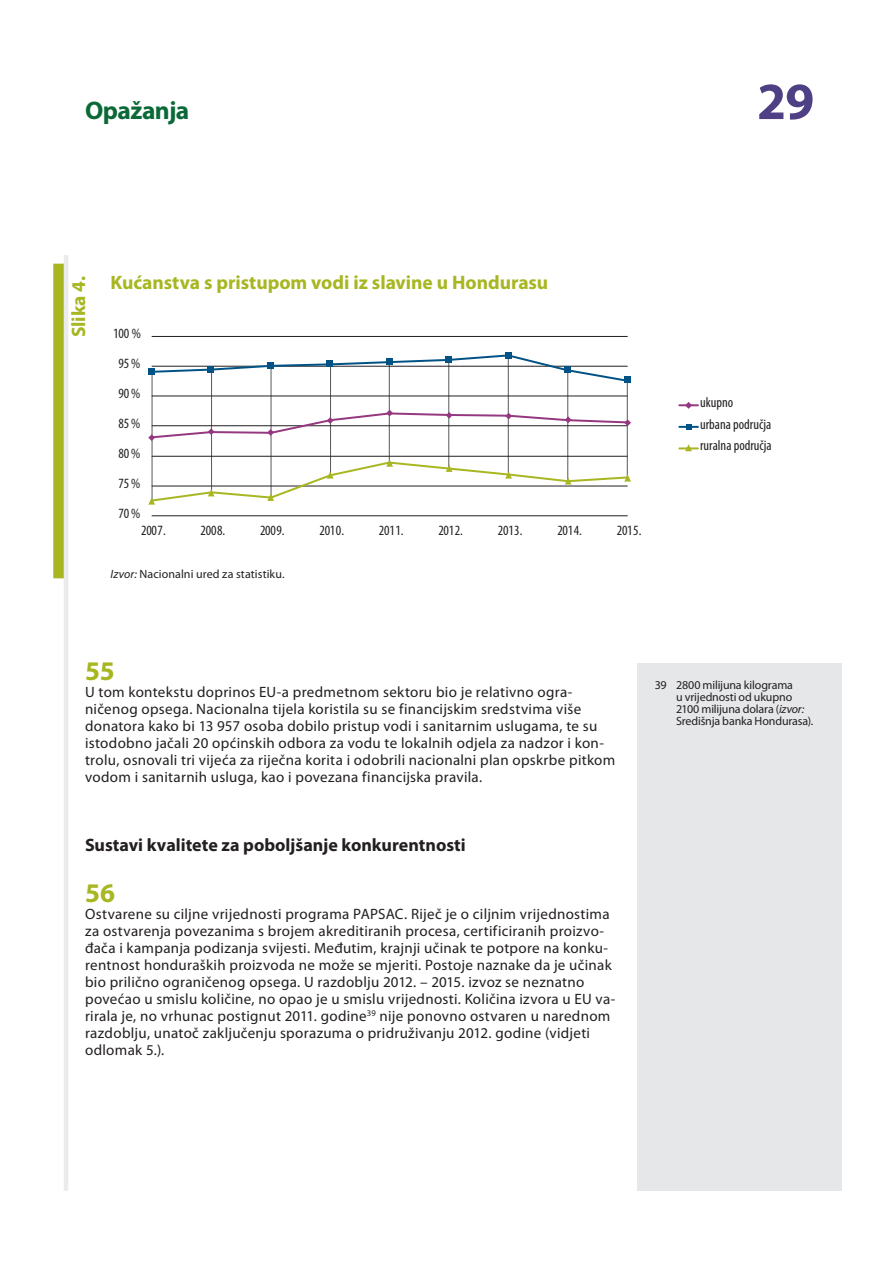
<style>
.page{position:relative;width:893px;height:1263px;background:#fff}
.page>*{position:absolute;margin:0;border:0;box-sizing:border-box;transform-origin:0 0}
.t1{font:700 52.5px "Myriad Pro";color:#4f4085}
.E_05_-_CHAP__1__TEXT{font:700 27px "Myriad Pro";color:#a7b621}
.t2{font:700 25.5px "Myriad Pro";letter-spacing:-.02em;color:#0b6938}
.F_02_-_BOX_TITRE_COL{font:700 19.5px "Myriad Pro";color:#a7b621}
.F_01_-_GRAPHICS_NUME{font:700 19.5px "Myriad Pro";color:#a7b621}
.E_04_-_CHAP__TITRE_B{font:700 18px "Myriad Pro";color:#231f20}
.E_05_-_CHAP__1__TEXT-2{font:15px/17px "Myriad Pro";letter-spacing:.02em;color:#231f20}
.t3{font:condensed 14.1px/30px "Myriad Pro";color:#231f20;text-align:center}
.E_08_-_CHAP__FOOTNOT{font:12px/12px "Myriad Pro";letter-spacing:-.015em;color:#231f20}
.F_07_-_SOURCE{font:12px "Myriad Pro";letter-spacing:.005em;color:#231f20}
.s1{font-style:italic}
</style>
<div class="page">
<hr style="left:64px;top:255px;width:4px;height:936px;background:#ebebeb">
<div style="left:53px;top:264px;width:11px;height:314px;background:#a7b621"></div>
<div style="left:638px;top:663px;width:204px;height:528px;background:#e6e7e9"></div>
<hr style="left:152px;top:372px;width:1px;height:128px;background:#57585a">
<hr style="left:211px;top:370px;width:1px;height:122px;background:#57585a">
<hr style="left:271px;top:366px;width:1px;height:131px;background:#57585a">
<hr style="left:330px;top:364px;width:1px;height:113px;background:#57585a">
<hr style="left:389px;top:362px;width:1px;height:102px;background:#57585a">
<hr style="left:449px;top:360px;width:1px;height:108px;background:#57585a">
<hr style="left:508px;top:355px;width:1px;height:122px;background:#57585a">
<hr style="left:567px;top:370px;width:1px;height:111px;background:#57585a">
<hr style="left:627px;top:381px;width:1px;height:96px;background:#57585a">
<hr style="left:152px;top:336px;width:476px;height:1px;background:#231f20">
<hr style="left:152px;top:396px;width:476px;height:1px;background:#231f20">
<hr style="left:152px;top:456px;width:476px;height:1px;background:#231f20">
<hr style="left:152px;top:515px;width:476px;height:1px;background:#231f20">
<svg style="left:148px;top:409px;width:483px;height:32px"></svg>
<svg style="left:150px;top:354px;width:480px;height:29px"></svg>
<div style="left:148px;top:368px;width:7px;height:6px;background:#015386"></div>
<div style="left:207px;top:366px;width:7px;height:7px;background:#015386"></div>
<div style="left:267px;top:362px;width:7px;height:7px;background:#015386"></div>
<div style="left:326px;top:360px;width:7px;height:7px;background:#015386"></div>
<div style="left:386px;top:358px;width:7px;height:7px;background:#015386"></div>
<div style="left:445px;top:356px;width:7px;height:6px;background:#015386"></div>
<div style="left:505px;top:352px;width:7px;height:7px;background:#015386"></div>
<div style="left:564px;top:366px;width:7px;height:7px;background:#015386"></div>
<div style="left:624px;top:377px;width:7px;height:6px;background:#015386"></div>
<svg style="left:148px;top:459px;width:483px;height:46px"></svg>
<svg style="left:679px;top:402px;width:19px;height:7px"></svg>
<svg style="left:679px;top:424px;width:19px;height:6px"></svg>
<svg style="left:679px;top:444px;width:19px;height:7px"></svg>
<h3 class="t2" style="left:85px;top:94px;width:106px">Opažanja</h3>
<h1 class="t1" style="left:757px;top:67px;width:59px">29</h1>
<p class="F_01_-_GRAPHICS_NUME" style="left:66px;top:337px;width:63px;rotate:-90deg">Slika 4.</p>
<p class="F_02_-_BOX_TITRE_COL" style="left:111px;top:270px;width:439px">Kućanstva s pristupom vodi iz slavine u Hondurasu</p>
<p class="t3" style="left:113px;top:318px;width:29px">100 %<br>95 %<br>90 %<br>85 %<br>80 %<br>75 %<br>70 %</p>
<p class="t3" style="left:141px;top:516px;width:26px">2007.</p>
<p class="t3" style="left:201px;top:516px;width:26px">2008.</p>
<p class="t3" style="left:260px;top:516px;width:26px">2009.</p>
<p class="t3" style="left:319px;top:516px;width:26px">2010.</p>
<p class="t3" style="left:379px;top:516px;width:26px">2011.</p>
<p class="t3" style="left:438px;top:516px;width:26px">2012.</p>
<p class="t3" style="left:498px;top:516px;width:26px">2013.</p>
<p class="t3" style="left:557px;top:516px;width:26px">2014.</p>
<p class="t3" style="left:617px;top:516px;width:26px">2015.</p>
<p class="F_07_-_SOURCE" style="left:111px;top:568px;width:176px"><span class="s1">Izvor:</span> Nacionalni ured za statistiku.</p>
<p class="t3" style="left:700px;top:388px;width:35px">ukupno</p>
<p class="t3" style="left:700px;top:409px;width:73px">urbana područja</p>
<p class="t3" style="left:700px;top:431px;width:73px">ruralna područja</p>
<p class="E_05_-_CHAP__1__TEXT" style="left:85px;top:654px;width:31px">55</p>
<p class="E_05_-_CHAP__1__TEXT-2" style="left:85px;top:684px;width:532px">U tom kontekstu doprinos EU-a predmetnom sektoru bio je relativno ogra&shy;ničenog opsega. Nacionalna tijela koristila su se financijskim sredstvima više donatora kako bi 13 957 osoba dobilo pristup vodi i sanitarnim uslugama, te su istodobno jačali 20 općinskih odbora za vodu te lokalnih odjela za nadzor i kon&shy;trolu, osnovali tri vijeća za riječna korita i odobrili nacionalni plan opskrbe pitkom vodom i sanitarnih usluga, kao i povezana financijska pravila.</p>
<p class="E_04_-_CHAP__TITRE_B" style="left:85px;top:833px;width:382px">Sustavi kvalitete za poboljšanje konkurentnosti</p>
<p class="E_05_-_CHAP__1__TEXT" style="left:85px;top:875px;width:32px">56</p>
<p class="E_05_-_CHAP__1__TEXT-2" style="left:85px;top:905px;width:532px">Ostvarene su ciljne vrijednosti programa PAPSAC. Riječ je o ciljnim vrijednostima za ostvarenja povezanima s brojem akreditiranih procesa, certificiranih proizvo&shy;đača i kampanja podizanja svijesti. Međutim, krajnji učinak te potpore na konku&shy;rentnost honduraških proizvoda ne može se mjeriti. Postoje naznake da je učinak bio prilično ograničenog opsega. U razdoblju 2012. – 2015. izvoz se neznatno povećao u smislu količine, no opao je u smislu vrijednosti. Količina izvora u EU va&shy;rirala je, no vrhunac postignut 2011. godine<sup>39</sup> nije ponovno ostvaren u narednom razdoblju, unatoč zaključenju sporazuma o pridruživanju 2012. godine (vidjeti odlomak 5.).</p>
<p class="E_08_-_CHAP__FOOTNOT" style="left:676px;top:680px;width:139px;text-indent:-21px">39 2800 milijuna kilograma<br>u vrijednosti od ukupno<br>2100 milijuna dolara (<span class="s1">izvor:<br></span>Središnja banka Hondurasa).</p>
</div>
